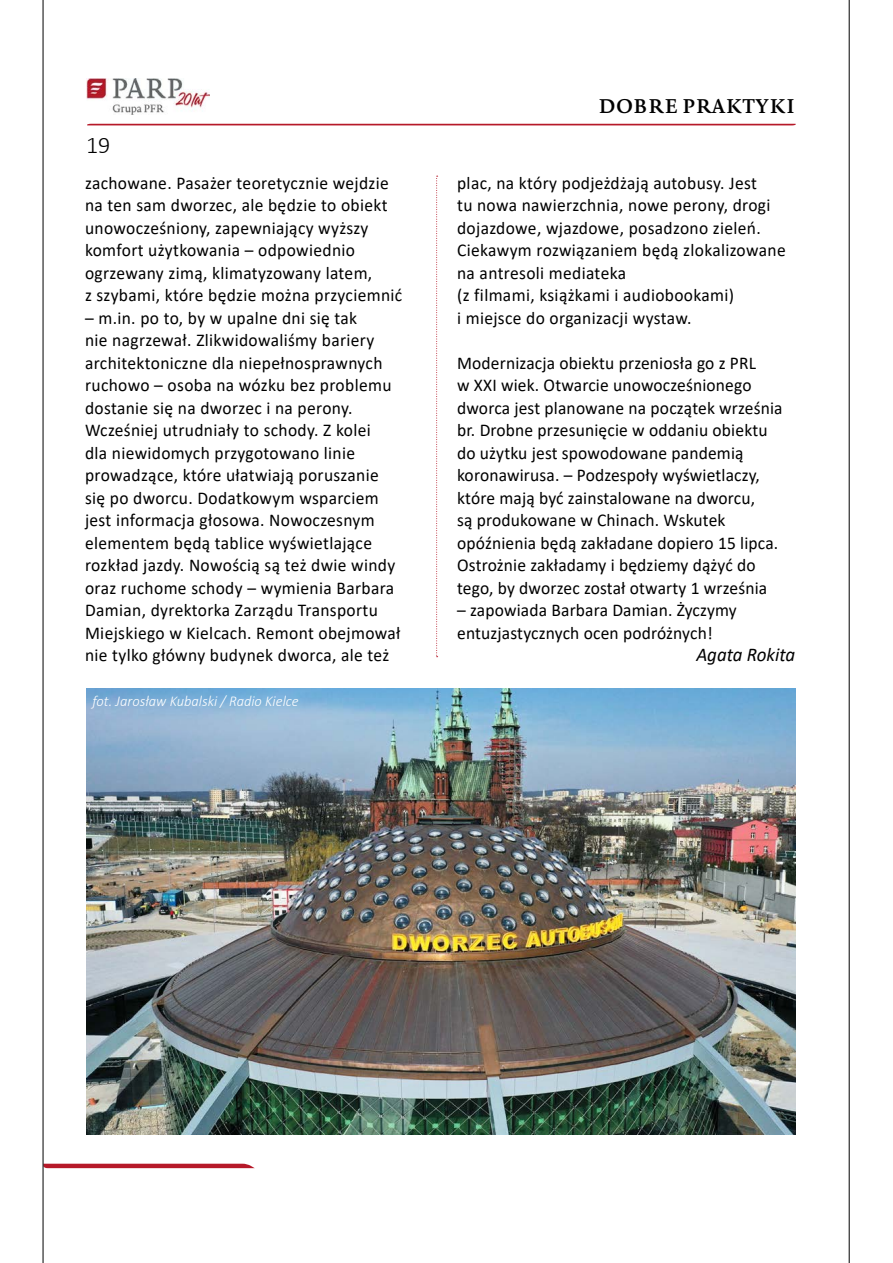
<style>
.page{position:relative;width:893px;height:1263px;background:#fff}
.page>*{position:absolute;margin:0;border:0;box-sizing:border-box;transform-origin:0 0}
.t1{font:300 24px "Calibri";color:#000}
.t2{font:600 19.5px "Novel Pro";letter-spacing:.01em;color:#000}
.t3{font:italic 19.5px "Calibri";color:#000}
.t4{font:18px/22.5px "Calibri";letter-spacing:.02em;color:#000}
.t5{font:italic 300 15px "Calibri";color:#fff}
</style>
<div class="page">
<svg style="left:436px;top:176px;width:2px;height:481px"></svg>
<svg style="left:44px;top:1164px;width:211px;height:4px"></svg>
<img style="left:86px;top:689px;width:709px;height:445px">
<img style="left:87px;top:79px;width:122px;height:35px">
<svg style="left:87px;top:124px;width:709px;height:1px"></svg>
<hr style="left:43px;top:0;width:1px;height:1263px;background:#000">
<hr style="left:849px;top:0;width:1px;height:1263px;background:#000">
<p class="t1" style="left:86px;top:130px;width:26px">19</p>
<p class="t4" style="left:85px;top:171px;width:319px">zachowane. Pasażer teoretycznie wejdzie na ten sam dworzec, ale będzie to obiekt unowocześniony, zapewniający wyższy komfort użytkowania – odpowiednio ogrzewany zimą, klimatyzowany latem,<br>z szybami, które będzie można przyciemnić</p>
<p class="t4" style="left:85px;top:306px;width:274px">– m.in. po to, by w upalne dni się tak</p>
<p class="t4" style="left:85px;top:329px;width:317px">nie nagrzewał. Zlikwidowaliśmy bariery architektoniczne dla niepełnosprawnych ruchowo – osoba na wózku bez problemu dostanie się na dworzec i na perony.<br>Wcześniej utrudniały to schody. Z kolei<br>dla niewidomych przygotowano linie prowadzące, które ułatwiają poruszanie się po dworcu. Dodatkowym wsparciem jest informacja głosowa. Nowoczesnym elementem będą tablice wyświetlające rozkład jazdy. Nowością są też dwie windy oraz ruchome schody – wymienia Barbara Damian, dyrektorka Zarządu Transportu Miejskiego w Kielcach. Remont obejmował nie tylko główny budynek dworca, ale też</p>
<p class="t5" style="left:92px;top:691px;width:208px">fot. Jarosław Kubalski / Radio Kielce</p>
<p class="t2" style="left:599px;top:91px;width:198px">DOBRE PRKTYKI</p>
<p class="t4" style="left:457px;top:171px;width:330px">plac, na który podjeżdżają autobusy. Jest<br>tu nowa nawierzchnia, nowe perony, drogi dojazdowe, wjazdowe, posadzono zieleń.<br>Ciekawym rozwiązaniem będą zlokalizowane na antresoli mediateka<br>(z filmami, książkami i audiobookami)<br>i miejsce do organizacji wystaw.</p>
<p class="t4" style="left:457px;top:351px;width:327px">Modernizacja obiektu przeniosła go z PRL<br>w XXI wiek. Otwarcie unowocześnionego dworca jest planowane na początek września br. Drobne przesunięcie w oddaniu obiektu do użytku jest spowodowane pandemią koronawirusa. – Podzespoły wyświetlaczy, które mają być zainstalowane na dworcu,<br>są produkowane w Chinach. Wskutek opóźnienia będą zakładane dopiero 15 lipca.<br>Ostrożnie zakładamy i będziemy dążyć do tego, by dworzec został otwarty 1 września</p>
<p class="t4" style="left:457px;top:599px;width:281px">– zapowiada Barbara Damian. Życzymy</p>
<p class="t4" style="left:457px;top:621px;width:257px">entuzjastycznych ocen podróżnych!</p>
<p class="t3" style="left:696px;top:641px;width:100px">Agata Rokita</p>
</div>
